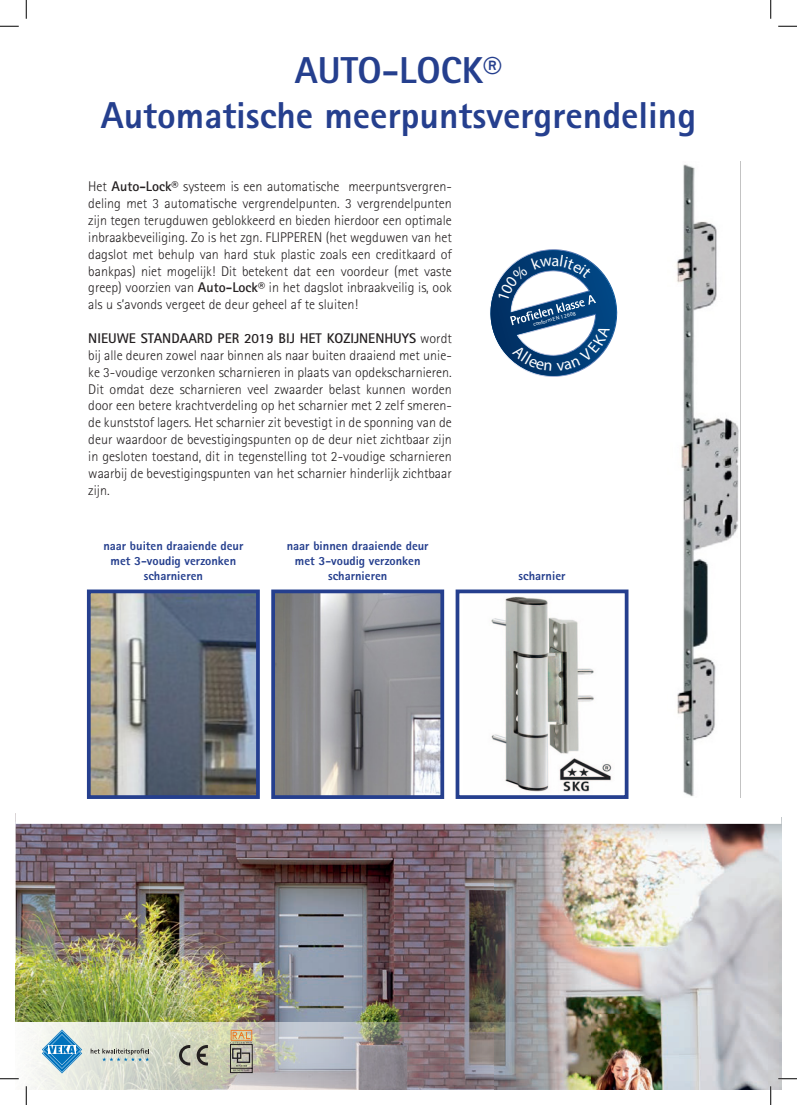
<style>
.page{position:relative;width:797px;height:1105px;background:#fff}
.page>*{position:absolute;margin:0;border:0;box-sizing:border-box;transform-origin:0 0}
.t1{font:800 37.5px/45px "Rotis Sans Serif";color:#253f8e;text-align:center}
.t2{font:300 14px/16.9px "Rotis Sans Serif";color:#231f20;text-align:justify}
.t3{font:800 12.5px/15px "Rotis Sans Serif";color:#253f8e;text-align:center}
.t4{font:5.5px "Myriad Pro";color:#fff}
.s1{font-weight:700}
</style>
<div class="page">
<img style="left:542px;top:824px;width:239px;height:265px">
<img style="left:16px;top:824px;width:427px;height:199px">
<img style="left:443px;top:824px;width:99px;height:199px">
<svg style="left:16px;top:823px;width:751px;height:1px"></svg>
<svg style="left:16px;top:1023px;width:552px;height:66px;background:#b4b2af"></svg>
<svg style="left:42px;top:1029px;width:40px;height:44px"></svg>
<svg style="left:91px;top:1048px;width:58px;height:13px"></svg>
<svg style="left:230px;top:1030px;width:23px;height:43px"></svg>
<svg style="left:179px;top:1045px;width:11px;height:20px"></svg>
<svg style="left:197px;top:1045px;width:11px;height:20px"></svg>
<img style="left:676px;top:164px;width:63px;height:633px">
<img style="left:92px;top:594px;width:163px;height:200px">
<div style="left:87px;top:589px;width:173px;height:210px;border:4px solid #253f8e"></div>
<img style="left:491px;top:596px;width:121px;height:196px">
<div style="left:455px;top:589px;width:173px;height:210px;border:4px solid #253f8e"></div>
<img style="left:276px;top:594px;width:163px;height:200px">
<div style="left:271px;top:589px;width:173px;height:210px;border:4px solid #253f8e"></div>
<svg style="left:0;top:25px;width:19px;height:2px"></svg>
<svg style="left:778px;top:25px;width:19px;height:2px"></svg>
<svg style="left:0;top:1078px;width:19px;height:1px"></svg>
<svg style="left:778px;top:1078px;width:19px;height:1px"></svg>
<svg style="left:25px;top:0;width:2px;height:19px"></svg>
<svg style="left:25px;top:1086px;width:2px;height:19px"></svg>
<svg style="left:770px;top:0;width:1px;height:19px"></svg>
<svg style="left:770px;top:1086px;width:1px;height:19px"></svg>
<svg style="left:490px;top:249px;width:128px;height:128px"></svg>
<h1 class="t1" style="left:101px;top:47px;width:597px">AUTO-LOCK®<br>Automatische meerpuntsvergrendeling</h1>
<p class="t2" style="left:88px;top:178px;width:365px">Het <span class="s1">Auto-Lock®</span> systeem is een automatische meerpuntsvergren&shy;deling met 3 automatische vergrendelpunten. 3 vergrendelpunten zijn tegen terugduwen geblokkeerd en bieden hierdoor een optimale inbraakbeveiliging. Zo is het zgn. FLIPPEREN (het wegduwen van het dagslot met behulp van hard stuk plastic zoals een creditkaard of bankpas) niet mogelijk! Dit betekent dat een voordeur (met vaste greep) voorzien van <span class="s1">Auto-Lock®</span> in het dagslot inbraakveilig is, ook als u s’avonds vergeet de deur geheel af te sluiten!</p>
<p class="t2" style="left:88px;top:330px;width:365px"><span class="s1">NIEUWE STANDAARD PER 2019 BIJ HET KOZIJNENHUYS</span> wordt bij alle deuren zowel naar binnen als naar buiten draaiend met unie&shy;ke 3-voudige verzonken scharnieren in plaats van opdekscharnieren.<br>Dit omdat deze scharnieren veel zwaarder belast kunnen worden door een betere krachtverdeling op het scharnier met 2 zelf smeren&shy;de kunststof lagers. Het scharnier zit bevestigt in de sponning van de deur waardoor de bevestigingspunten op de deur niet zichtbaar zijn in gesloten toestand, dit in tegenstelling tot 2-voudige scharnieren waarbij de bevestigingspunten van het scharnier hinderlijk zichtbaar zijn.</p>
<p class="t3" style="left:103px;top:538px;width:142px">naar buiten draaiende deur met 3-voudig verzonken scharnieren</p>
<p class="t3" style="left:287px;top:538px;width:143px">naar binnen draaiende deur met 3-voudig verzonken scharnieren</p>
<p class="t4" style="left:532px;top:321px;width:45px;rotate:-15deg">conform EN 12608</p>
<p class="t3" style="left:518px;top:568px;width:48px">scharnier</p>
</div>
